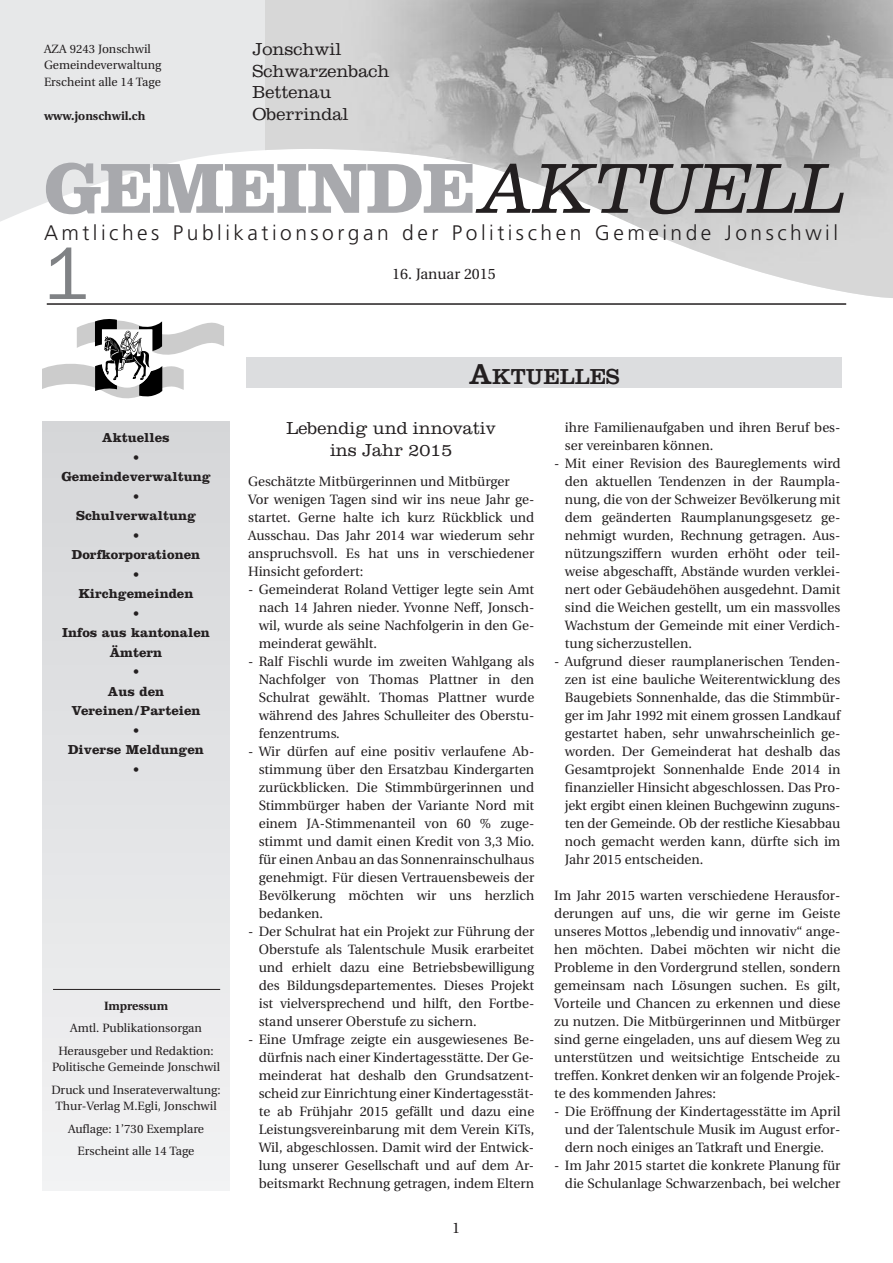
<style>
.page{position:relative;width:893px;height:1263px;background:#fff}
.page>*{position:absolute;margin:0;border:0;box-sizing:border-box;transform-origin:0 0}
.t1{font:75px "Franklin Gothic";color:#808285}
.t2{font:700 73.5px "Clarendon";letter-spacing:-.02em;color:#a8a9ad}
.t3{font:22.5px "Clarendon";color:#231f20}
.t4{font:300 21px "Frutiger LT";letter-spacing:.165em;color:#231f20}
.t5{font:300 18px/21.6px "Clarendon";color:#231f20;text-align:center}
.t6{font:15px "Utopia";color:#231f20}
.t7{font:13.5px/18px "Utopia";color:#231f20;text-align:justify}
.t8{font:700 13.5px/19.5px "Clarendon";color:#231f20;text-align:center}
.t9{font:13.5px "Clarendon";color:#231f20}
.t10{font:12px/22.5px "Utopia";color:#231f20}
.t11{font:700 12px "Utopia";color:#231f20}
.s1{font-weight:300;font-style:italic;color:#231f20}
.s2{font-size:30px}
</style>
<div class="page">
<svg style="left:0;top:0;width:266px;height:222px;fill:#e7e8e9"></svg>
<img style="left:266px;top:0;width:627px;height:298px">
<div style="left:43px;top:421px;width:187px;height:770px;background:linear-gradient(to right,#e3e4e6,#e3e4e6)"></div>
<hr style="left:47px;top:303px;width:799px;height:2px;background:#231f20">
<svg style="left:43px;top:319px;width:181px;height:80px"></svg>
<hr style="left:53px;top:989px;width:167px;height:1px;background:#231f20">
<div style="left:247px;top:357px;width:595px;height:31px;background:#dcdddf"></div>
<p class="t10" style="left:44px;top:42px;width:119px;line-height:16.5px">AZA 9243 Jonschwil<br>Gemeindeverwaltung<br>Erscheint alle 14 Tage</p>
<p class="t11" style="left:44px;top:112px;width:103px">www.jonschwil.ch</p>
<h3 class="t5" style="left:252px;top:40px;width:139px;text-align:left">Jonschwil<br>Schwarzenbach<br>Bettenau<br>Oberrindal</h3>
<h2 class="t2" style="left:44px;top:164px;width:813px">GEMEINDE<span class="s1">AKTUELL</span></h2>
<h3 class="t4" style="left:44px;top:224px;width:795px">Amtliches Publikationsorgan der Politischen Gemeinde Jonschwil</h3>
<h1 class="t1" style="left:44px;top:229px;width:47px">1</h1>
<p class="t8" style="left:61px;top:429px;width:151px">Aktuelles<br>•<br>Gemeindeverwaltung</p>
<p class="t9" style="left:133px;top:492px;width:8px">•</p>
<p class="t8" style="left:62px;top:507px;width:149px">Schulverwaltung<br>•<br>Dorfkorporationen<br>•<br>Kirchgemeinden<br>•<br>Infos aus kantonalen<br>Ämtern<br>•<br>Aus den<br>Vereinen/Parteien<br>•<br>Diverse Meldungen<br>•</p>
<p class="t11" style="left:104px;top:1001px;width:66px">Impressum</p>
<p class="t10" style="left:58px;top:1018px;width:157px;text-align:center">Amtl. Publikationsorgan<br>Herausgeber und Redaktion:</p>
<p class="t10" style="left:51px;top:1057px;width:171px">Politische Gemeinde Jonschwil<br>Druck und Inserateverwaltung:</p>
<p class="t10" style="left:55px;top:1096px;width:163px;text-align:center">Thur-Verlag M.Egli, Jonschwil<br>Auflage: 1’730 Exemplare<br>Erscheint alle 14 Tage</p>
<p class="t6" style="left:392px;top:267px;width:105px">16. Januar 2015</p>
<h3 class="t3" style="left:469px;top:369px;width:152px"><span class="s2">A</span>KTUELLES</h3>
<h3 class="t5" style="left:286px;top:420px;width:211px">Lebendig und innovativ ins Jahr 2015</h3>
<p class="t7" style="left:248px;top:474px;width:288px;text-align:left">Geschätzte Mitbürgerinnen und Mitbürger<br>Vor wenigen Tagen sind wir ins neue Jahr ge&shy;startet. Gerne halte ich kurz Rückblick und Ausschau. Das Jahr 2014 war wiederum sehr anspruchsvoll. Es hat uns in verschiedener Hinsicht gefordert:</p>
<p class="t7" style="left:259px;top:582px;width:277px;text-indent:-11px">- Gemeinderat Roland Vettiger legte sein Amt nach 14 Jahren nieder. Yvonne Neff, Jonsch&shy;wil, wurde als seine Nachfolgerin in den Ge&shy;meinderat gewählt.</p>
<p class="t7" style="left:259px;top:654px;width:277px;text-indent:-11px">- Ralf Fischli wurde im zweiten Wahlgang als Nachfolger von Thomas Plattner in den Schulrat gewählt. Thomas Plattner wurde während des Jahres Schulleiter des Oberstu&shy;fenzentrums.</p>
<p class="t7" style="left:259px;top:744px;width:277px;text-indent:-11px">- Wir dürfen auf eine positiv verlaufene Ab&shy;stimmung über den Ersatzbau Kindergarten zurückblicken. Die Stimmbürgerinnen und Stimmbürger haben der Variante Nord mit einem JA-Stimmenanteil von 60 % zuge&shy;stimmt und damit einen Kredit von 3,3 Mio. für einen Anbau an das Sonnenrainschulhaus genehmigt. Für diesen Vertrauensbeweis der Bevölkerung möchten wir uns herzlich bedanken.</p>
<p class="t7" style="left:259px;top:924px;width:277px;text-indent:-11px">- Der Schulrat hat ein Projekt zur Führung der Oberstufe als Talentschule Musik erarbeitet und erhielt dazu eine Betriebsbewilligung des Bildungsdepartementes. Dieses Projekt ist vielversprechend und hilft, den Fortbe&shy;stand unserer Oberstufe zu sichern.</p>
<p class="t7" style="left:259px;top:1032px;width:277px;text-indent:-11px">- Eine Umfrage zeigte ein ausgewiesenes Be&shy;dürfnis nach einer Kindertagesstätte. Der Ge&shy;meinderat hat deshalb den Grundsatzent&shy;scheid zur Einrichtung einer Kindertagesstät&shy;te ab Frühjahr 2015 gefällt und dazu eine Leistungsvereinbarung mit dem Verein KiTs, Wil, abgeschlossen. Damit wird der Entwick&shy;lung unserer Gesellschaft und auf dem Ar&shy;beitsmarkt Rechnung getragen, indem Eltern</p>
<p class="t6" style="left:452px;top:1222px;width:9px">1</p>
<p class="t7" style="left:565px;top:420px;width:277px">ihre Familienaufgaben und ihren Beruf bes&shy;ser vereinbaren können.</p>
<p class="t7" style="left:565px;top:456px;width:277px;text-indent:-11px">- Mit einer Revision des Baureglements wird den aktuellen Tendenzen in der Raumpla&shy;nung, die von der Schweizer Bevölkerung mit dem geänderten Raumplanungsgesetz ge&shy;nehmigt wurden, Rechnung getragen. Aus&shy;nützungsziffern wurden erhöht oder teil&shy;weise abgeschafft, Abstände wurden verklei&shy;nert oder Gebäudehöhen ausgedehnt. Damit sind die Weichen gestellt, um ein massvolles Wachstum der Gemeinde mit einer Verdich&shy;tung sicherzustellen.</p>
<p class="t7" style="left:565px;top:654px;width:277px;text-indent:-11px">- Aufgrund dieser raumplanerischen Tenden&shy;zen ist eine bauliche Weiterentwicklung des Baugebiets Sonnenhalde, das die Stimmbür&shy;ger im Jahr 1992 mit einem grossen Landkauf gestartet haben, sehr unwahrscheinlich ge&shy;worden. Der Gemeinderat hat deshalb das Gesamtprojekt Sonnenhalde Ende 2014 in finanzieller Hinsicht abgeschlossen. Das Pro&shy;jekt ergibt einen kleinen Buchgewinn zuguns&shy;ten der Gemeinde. Ob der restliche Kiesabbau noch gemacht werden kann, dürfte sich im Jahr 2015 entscheiden.</p>
<p class="t7" style="left:554px;top:888px;width:288px">Im Jahr 2015 warten verschiedene Herausfor&shy;derungen auf uns, die wir gerne im Geiste unseres Mottos „lebendig und innovativ“ ange&shy;hen möchten. Dabei möchten wir nicht die Probleme in den Vordergrund stellen, sondern gemeinsam nach Lösungen suchen. Es gilt, Vorteile und Chancen zu erkennen und diese zu nutzen. Die Mitbürgerinnen und Mitbürger sind gerne eingeladen, uns auf diesem Weg zu unterstützen und weitsichtige Entscheide zu treffen. Konkret denken wir an folgende Projek&shy;te des kommenden Jahres:</p>
<p class="t7" style="left:565px;top:1104px;width:277px;text-indent:-11px">- Die Eröffnung der Kindertagesstätte im April und der Talentschule Musik im August erfor&shy;dern noch einiges an Tatkraft und Energie.</p>
<p class="t7" style="left:554px;top:1158px;width:288px;text-align:right">- Im Jahr 2015 startet die konkrete Planung für die Schulanlage Schwarzenbach, bei welcher</p>
</div>
